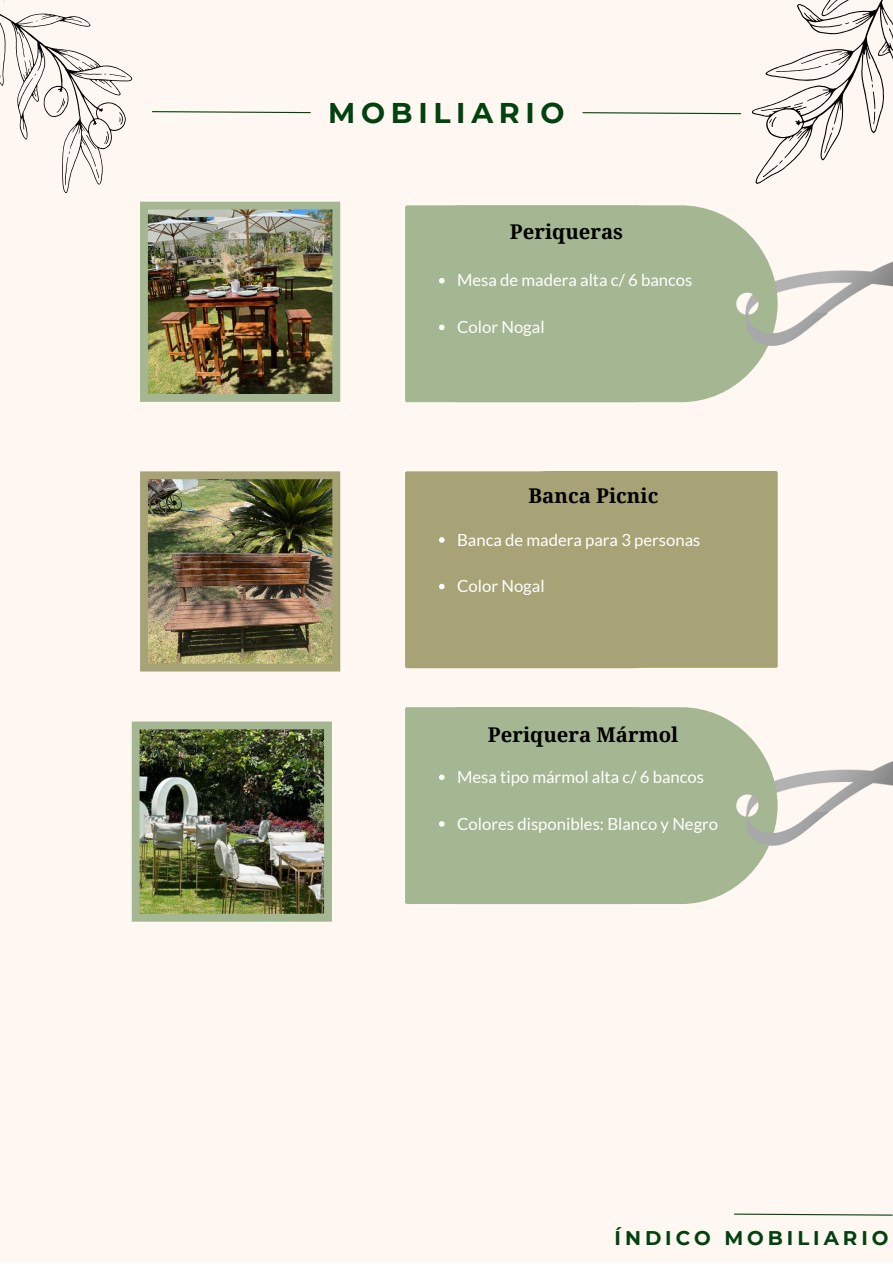
<style>
.page{position:relative;width:893px;height:1264px;background:#fff}
.page>*{position:absolute;margin:0;border:0;box-sizing:border-box;transform-origin:0 0}
.t1{font:700 28.5px "Montserrat";letter-spacing:.2em;color:#02420f}
.t2{font:700 20.25px "Noto Serif";color:#000}
.t3{font:700 19.8px "Montserrat";letter-spacing:.2em;color:#02420f}
.t4{font:16.65px "Lato";color:#fff}
</style>
<div class="page">
<div style="left:0;top:0;width:892px;height:1262px;background:#fff7f2"></div>
<svg style="left:582px;top:0;width:310px;height:184px"></svg>
<svg style="left:734px;top:1213px;width:158px;height:3px"></svg>
<img style="left:131px;top:721px;width:201px;height:200px">
<img style="left:777px;top:262px;width:115px;height:51px">
<svg style="left:727px;top:217px;width:50px;height:173px;fill:#a4b792"></svg>
<div style="left:405px;top:205px;width:322px;height:197px;background:#a4b792"></div>
<div style="left:727px;top:471px;width:50px;height:197px;background:#a7a376"></div>
<div style="left:405px;top:471px;width:322px;height:197px;background:#a7a376"></div>
<div style="left:405px;top:707px;width:50px;height:197px;background:#a4b792"></div>
<img style="left:777px;top:761px;width:115px;height:51px">
<div style="left:455px;top:707px;width:322px;height:197px;background:#a4b792"></div>
<svg style="left:439px;top:537px;width:5px;height:5px"></svg>
<svg style="left:439px;top:583px;width:5px;height:6px"></svg>
<img style="left:0;top:1px;width:340px;height:401px">
<img style="left:140px;top:471px;width:200px;height:200px">
<svg style="left:439px;top:774px;width:5px;height:6px"></svg>
<svg style="left:439px;top:821px;width:5px;height:5px"></svg>
<svg style="left:439px;top:278px;width:5px;height:5px"></svg>
<svg style="left:439px;top:324px;width:5px;height:6px"></svg>
<img style="left:746px;top:313px;width:82px;height:58px">
<img style="left:747px;top:812px;width:82px;height:58px">
<p class="t1" style="left:328px;top:95px;width:238px">MOBILIARIO</p>
<p class="t2" style="left:510px;top:218px;width:115px">Periqueras</p>
<p class="t4" style="left:457px;top:270px;width:237px">Mesa de madera alta c/ 6 bancos</p>
<p class="t4" style="left:457px;top:316px;width:89px">Color Nogal</p>
<p class="t2" style="left:528px;top:481px;width:131px">Banca Picnic</p>
<p class="t4" style="left:457px;top:529px;width:245px">Banca de madera para 3 personas</p>
<p class="t4" style="left:457px;top:575px;width:89px">Color Nogal</p>
<p class="t2" style="left:488px;top:720px;width:192px">Periquera Mármol</p>
<p class="t4" style="left:457px;top:766px;width:248px">Mesa tipo mármol alta c/ 6 bancos</p>
<p class="t4" style="left:457px;top:813px;width:262px">Colores disponibles: Blanco y Negro</p>
<p class="t3" style="left:614px;top:1225px;width:275px">ÍNDICO MOBILIARIO</p>
</div>
